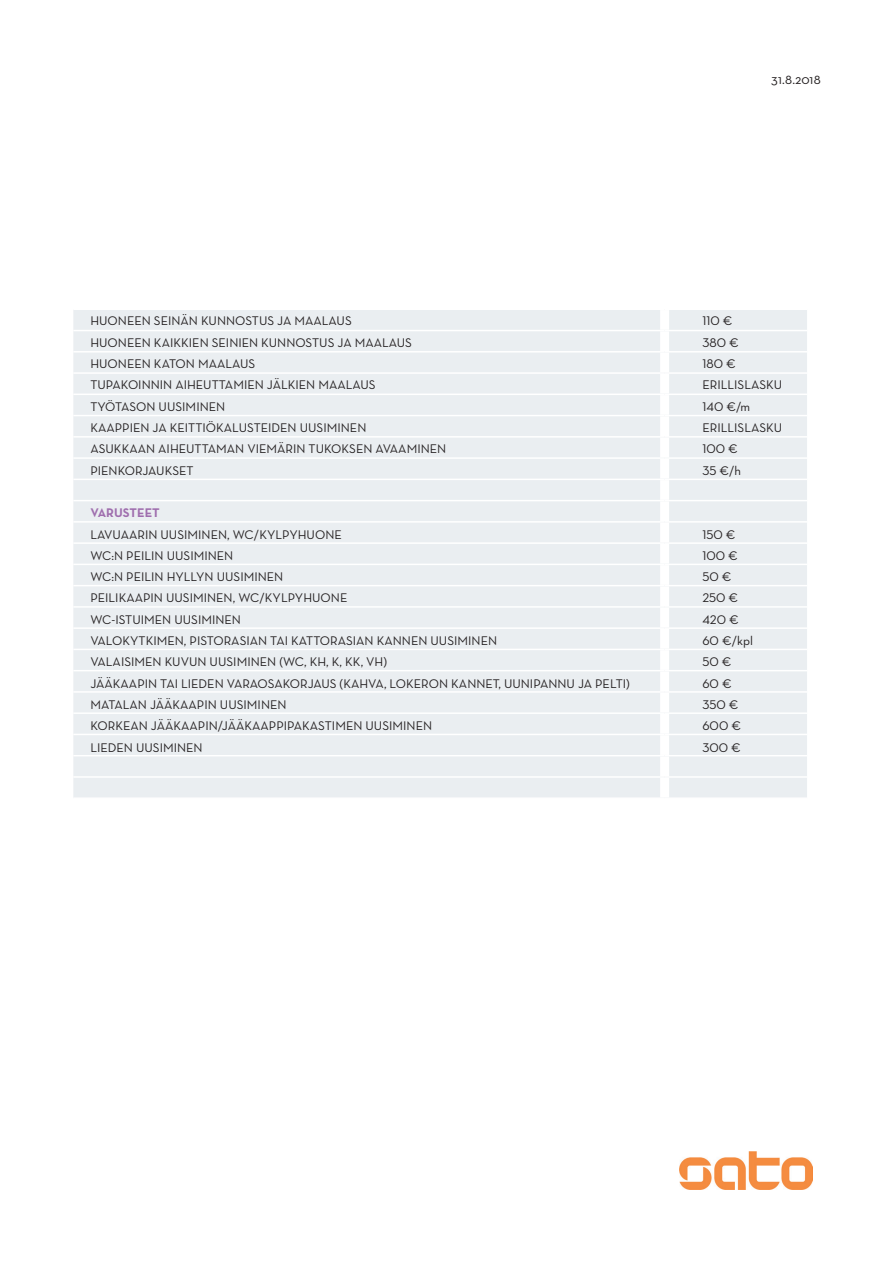
<style>
.page{position:relative;width:893px;height:1263px;background:#fff}
.page>*{position:absolute;margin:0;border:0;box-sizing:border-box;transform-origin:0 0}
.Kohdeteksti_9_11{font:13.5px "Neutraface Text";color:#231f20}
.t1{font:12.75px "Neutraface Text";color:#231f20}
.Leipis_10_12{font:700 12.75px "Neutraface Text";letter-spacing:-.005em;color:#9f6eae}
</style>
<div class="page">
<div style="left:73px;top:310px;width:734px;height:487px;background:#eaeef1"></div>
<hr style="left:73px;top:330px;width:592px;height:1px;background:#fff">
<hr style="left:665px;top:330px;width:142px;height:1px;background:#fff">
<hr style="left:73px;top:351px;width:592px;height:2px;background:#fff">
<hr style="left:665px;top:351px;width:142px;height:2px;background:#fff">
<hr style="left:73px;top:372px;width:592px;height:2px;background:#fff">
<hr style="left:665px;top:372px;width:142px;height:2px;background:#fff">
<hr style="left:73px;top:394px;width:592px;height:1px;background:#fff">
<hr style="left:665px;top:394px;width:142px;height:1px;background:#fff">
<hr style="left:73px;top:415px;width:592px;height:1px;background:#fff">
<hr style="left:665px;top:415px;width:142px;height:1px;background:#fff">
<hr style="left:73px;top:436px;width:592px;height:2px;background:#fff">
<hr style="left:665px;top:436px;width:142px;height:2px;background:#fff">
<hr style="left:73px;top:457px;width:592px;height:2px;background:#fff">
<hr style="left:665px;top:457px;width:142px;height:2px;background:#fff">
<hr style="left:73px;top:479px;width:592px;height:1px;background:#fff">
<hr style="left:665px;top:479px;width:142px;height:1px;background:#fff">
<hr style="left:73px;top:500px;width:592px;height:1px;background:#fff">
<hr style="left:665px;top:500px;width:142px;height:1px;background:#fff">
<hr style="left:73px;top:521px;width:592px;height:2px;background:#fff">
<hr style="left:665px;top:521px;width:142px;height:2px;background:#fff">
<hr style="left:73px;top:542px;width:592px;height:2px;background:#fff">
<hr style="left:665px;top:542px;width:142px;height:2px;background:#fff">
<hr style="left:73px;top:564px;width:592px;height:1px;background:#fff">
<hr style="left:665px;top:564px;width:142px;height:1px;background:#fff">
<hr style="left:73px;top:585px;width:592px;height:1px;background:#fff">
<hr style="left:665px;top:585px;width:142px;height:1px;background:#fff">
<hr style="left:73px;top:606px;width:592px;height:2px;background:#fff">
<hr style="left:665px;top:606px;width:142px;height:2px;background:#fff">
<hr style="left:73px;top:627px;width:592px;height:2px;background:#fff">
<hr style="left:665px;top:627px;width:142px;height:2px;background:#fff">
<hr style="left:73px;top:649px;width:592px;height:1px;background:#fff">
<hr style="left:665px;top:649px;width:142px;height:1px;background:#fff">
<hr style="left:73px;top:670px;width:592px;height:1px;background:#fff">
<hr style="left:665px;top:670px;width:142px;height:1px;background:#fff">
<hr style="left:73px;top:691px;width:592px;height:2px;background:#fff">
<hr style="left:665px;top:691px;width:142px;height:2px;background:#fff">
<hr style="left:73px;top:712px;width:592px;height:2px;background:#fff">
<hr style="left:665px;top:712px;width:142px;height:2px;background:#fff">
<hr style="left:73px;top:734px;width:592px;height:1px;background:#fff">
<hr style="left:665px;top:734px;width:142px;height:1px;background:#fff">
<hr style="left:73px;top:755px;width:592px;height:1px;background:#fff">
<hr style="left:665px;top:755px;width:142px;height:1px;background:#fff">
<hr style="left:73px;top:776px;width:592px;height:2px;background:#fff">
<hr style="left:665px;top:776px;width:142px;height:2px;background:#fff">
<div style="left:660px;top:310px;width:9px;height:20px;background:#fff"></div>
<div style="left:660px;top:331px;width:9px;height:20px;background:#fff"></div>
<div style="left:660px;top:353px;width:9px;height:19px;background:#fff"></div>
<div style="left:660px;top:374px;width:9px;height:20px;background:#fff"></div>
<div style="left:660px;top:395px;width:9px;height:20px;background:#fff"></div>
<div style="left:660px;top:416px;width:9px;height:20px;background:#fff"></div>
<div style="left:660px;top:438px;width:9px;height:19px;background:#fff"></div>
<div style="left:660px;top:459px;width:9px;height:20px;background:#fff"></div>
<div style="left:660px;top:480px;width:9px;height:20px;background:#fff"></div>
<div style="left:660px;top:501px;width:9px;height:20px;background:#fff"></div>
<div style="left:660px;top:523px;width:9px;height:19px;background:#fff"></div>
<div style="left:660px;top:544px;width:9px;height:20px;background:#fff"></div>
<div style="left:660px;top:565px;width:9px;height:20px;background:#fff"></div>
<div style="left:660px;top:586px;width:9px;height:20px;background:#fff"></div>
<div style="left:660px;top:608px;width:9px;height:19px;background:#fff"></div>
<div style="left:660px;top:629px;width:9px;height:20px;background:#fff"></div>
<div style="left:660px;top:650px;width:9px;height:20px;background:#fff"></div>
<div style="left:660px;top:671px;width:9px;height:20px;background:#fff"></div>
<div style="left:660px;top:693px;width:9px;height:19px;background:#fff"></div>
<div style="left:660px;top:714px;width:9px;height:20px;background:#fff"></div>
<div style="left:660px;top:735px;width:9px;height:20px;background:#fff"></div>
<div style="left:660px;top:756px;width:9px;height:20px;background:#fff"></div>
<div style="left:660px;top:778px;width:9px;height:19px;background:#fff"></div>
<img style="left:679px;top:1151px;width:133px;height:38px">
<p class="Kohdeteksti_9_11" style="left:771px;top:71px;width:51px">31.8.2018</p>
<p class="t1" style="left:90px;top:313px;width:263px">HUONEEN SEINÄN KUNNOSTUS JA MAALAUS</p>
<p class="t1" style="left:702px;top:313px;width:32px">110 €</p>
<p class="t1" style="left:90px;top:334px;width:323px">HUONEEN KAIKKIEN SEINIEN KUNNOSTUS JA MAALAUS</p>
<p class="t1" style="left:702px;top:334px;width:38px">380 €</p>
<p class="t1" style="left:90px;top:356px;width:166px">HUONEEN KATON MAALAUS</p>
<p class="t1" style="left:702px;top:356px;width:35px">180 €</p>
<p class="t1" style="left:90px;top:377px;width:287px">TUPAKOINNIN AIHEUTTAMIEN JÄLKIEN MAALAUS</p>
<p class="t1" style="left:702px;top:377px;width:81px">ERILLISLASKU</p>
<p class="t1" style="left:90px;top:398px;width:136px">TYÖTASON UUSIMINEN</p>
<p class="t1" style="left:702px;top:398px;width:49px">140 €/m</p>
<p class="t1" style="left:90px;top:420px;width:278px">KAAPPIEN JA KEITTIÖKALUSTEIDEN UUSIMINEN</p>
<p class="t1" style="left:702px;top:420px;width:81px">ERILLISLASKU</p>
<p class="t1" style="left:90px;top:441px;width:357px">ASUKKAAN AIHEUTTAMAN VIEMÄRIN TUKOKSEN AVAAMINEN</p>
<p class="t1" style="left:702px;top:441px;width:37px">100 €</p>
<p class="t1" style="left:90px;top:462px;width:105px">PIENKORJAUKSET</p>
<p class="t1" style="left:702px;top:462px;width:40px">35 €/h</p>
<p class="Leipis_10_12" style="left:90px;top:505px;width:71px">VARUSTEET</p>
<p class="t1" style="left:90px;top:526px;width:253px">LAVUAARIN UUSIMINEN, WC/KYLPYHUONE</p>
<p class="t1" style="left:702px;top:526px;width:35px">150 €</p>
<p class="t1" style="left:90px;top:547px;width:144px">WC:N PEILIN UUSIMINEN</p>
<p class="t1" style="left:702px;top:547px;width:37px">100 €</p>
<p class="t1" style="left:90px;top:569px;width:194px">WC:N PEILIN HYLLYN UUSIMINEN</p>
<p class="t1" style="left:702px;top:569px;width:31px">50 €</p>
<p class="t1" style="left:90px;top:590px;width:259px">PEILIKAAPIN UUSIMINEN, WC/KYLPYHUONE</p>
<p class="t1" style="left:702px;top:590px;width:37px">250 €</p>
<p class="t1" style="left:90px;top:611px;width:152px">WC-ISTUIMEN UUSIMINEN</p>
<p class="t1" style="left:702px;top:611px;width:38px">420 €</p>
<p class="t1" style="left:90px;top:633px;width:408px">VALOKYTKIMEN, PISTORASIAN TAI KATTORASIAN KANNEN UUSIMINEN</p>
<p class="t1" style="left:702px;top:633px;width:52px">60 €/kpl</p>
<p class="t1" style="left:90px;top:654px;width:298px">VALAISIMEN KUVUN UUSIMINEN (WC, KH, K, KK, VH)</p>
<p class="t1" style="left:702px;top:654px;width:31px">50 €</p>
<p class="t1" style="left:90px;top:675px;width:541px">JÄÄKAAPIN TAI LIEDEN VARAOSAKORJAUS (KAHVA, LOKERON KANNET, UUNIPANNU JA PELTI)</p>
<p class="t1" style="left:702px;top:675px;width:31px">60 €</p>
<p class="t1" style="left:90px;top:697px;width:198px">MATALAN JÄÄKAAPIN UUSIMINEN</p>
<p class="t1" style="left:702px;top:697px;width:38px">350 €</p>
<p class="t1" style="left:90px;top:718px;width:343px">KORKEAN JÄÄKAAPIN/JÄÄKAAPPIPAKASTIMEN UUSIMINEN</p>
<p class="t1" style="left:702px;top:718px;width:40px">600 €</p>
<p class="t1" style="left:90px;top:739px;width:114px">LIEDEN UUSIMINEN</p>
<p class="t1" style="left:702px;top:739px;width:40px">300 €</p>
</div>
